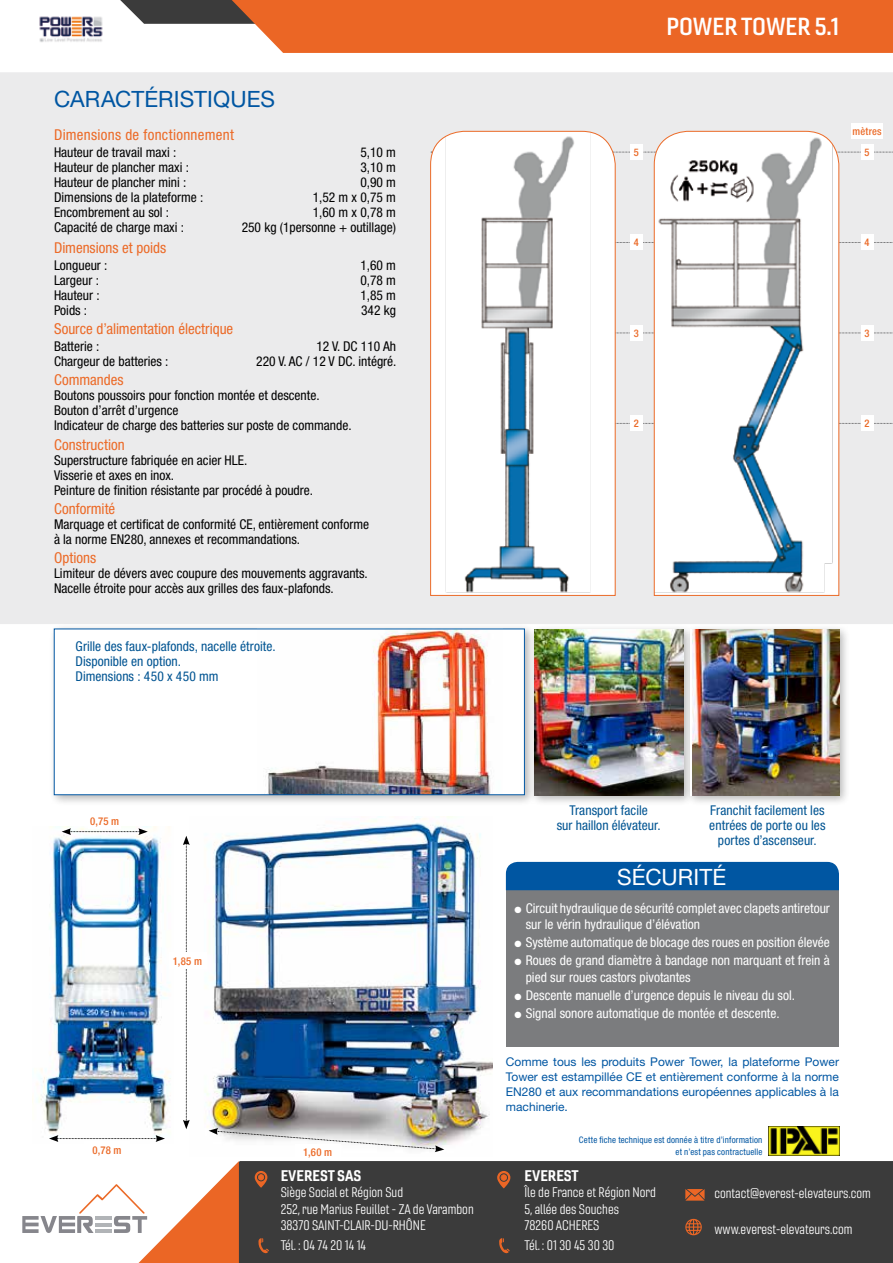
<style>
.page{position:relative;width:893px;height:1263px;background:#fff}
.page>*{position:absolute;margin:0;border:0;box-sizing:border-box;transform-origin:0 0}
.t1{font:24px "Gineso Nor Dem";color:#fff}
.t2{font:22.5px "Helvetica Neue";letter-spacing:.005em;color:#0056a2}
.t3{font:22.5px "Helvetica Neue";letter-spacing:.005em;color:#fff}
.t4{font:condensed 15px "Helvetica Neue";letter-spacing:.005em;color:#eb6a27}
.t5{font:15px "Gineso Nor Bol";color:#fff}
.t6{font:condensed 13.5px/15px "Helvetica Neue";color:#000}
.t7{font:condensed 13.5px/16.5px "Helvetica Neue";color:#fff}
.t8{font:13.5px/16.2px "Gineso Con Boo";color:#fff}
.t9{font:condensed 13.5px/15px "Helvetica Neue";letter-spacing:.005em;color:#005492;text-align:center}
.t10{font:12px/15px "Helvetica Neue";color:#0056a2;text-align:justify}
.t11{font:500 condensed 10.8px "Helvetica Neue";letter-spacing:.025em;color:#eb6a27}
.t12{font:500 condensed 10.5px "Helvetica Neue";letter-spacing:.02em;color:#eb6a27}
.t13{font:condensed 9px/12px "Helvetica Neue";letter-spacing:.02em;color:#0056a2;text-align:right}
</style>
<div class="page">
<div style="left:239px;top:1161px;width:654px;height:102px;background:#3b3b3b"></div>
<svg style="left:685px;top:1219px;width:17px;height:16px"></svg>
<svg style="left:258px;top:1238px;width:11px;height:15px"></svg>
<svg style="left:499px;top:1238px;width:11px;height:15px"></svg>
<svg style="left:685px;top:1189px;width:20px;height:11px"></svg>
<svg style="left:255px;top:1171px;width:12px;height:17px"></svg>
<svg style="left:497px;top:1171px;width:13px;height:17px"></svg>
<svg style="left:22px;top:1161px;width:217px;height:102px"></svg>
<hr style="left:95px;top:1229px;width:16px;height:4px;background:#b1b4b7">
<hr style="left:95px;top:1223px;width:16px;height:3px;background:#b1b4b7">
<hr style="left:95px;top:1216px;width:16px;height:4px;background:#b1b4b7">
<svg style="left:120px;top:0;width:773px;height:53px;background:#e1743f"></svg>
<img style="left:39px;top:16px;width:64px;height:26px">
<img style="left:205px;top:817px;width:287px;height:328px">
<div style="left:506px;top:890px;width:332px;height:156px;background:#7b7c7e"></div>
<div style="left:0;top:72px;width:893px;height:552px;background:#ebebec"></div>
<img style="left:768px;top:1126px;width:72px;height:29px">
<svg style="left:209px;top:1128px;width:235px;height:24px"></svg>
<svg style="left:616px;top:423px;width:277px;height:1px"></svg>
<svg style="left:616px;top:333px;width:277px;height:1px"></svg>
<svg style="left:616px;top:242px;width:277px;height:1px"></svg>
<svg style="left:616px;top:152px;width:277px;height:1px"></svg>
<svg style="left:430px;top:131px;width:186px;height:465px"></svg>
<svg style="left:654px;top:131px;width:185px;height:465px"></svg>
<div style="left:630px;top:415px;width:12px;height:16px;background:#fff"></div>
<div style="left:861px;top:415px;width:12px;height:16px;background:#fff"></div>
<div style="left:630px;top:325px;width:12px;height:15px;background:#fff"></div>
<div style="left:861px;top:325px;width:12px;height:15px;background:#fff"></div>
<div style="left:630px;top:234px;width:12px;height:16px;background:#fff"></div>
<div style="left:861px;top:234px;width:12px;height:16px;background:#fff"></div>
<div style="left:630px;top:144px;width:12px;height:16px;background:#fff"></div>
<div style="left:861px;top:144px;width:12px;height:16px;background:#fff"></div>
<div style="left:851px;top:123px;width:32px;height:16px;background:#fff"></div>
<div style="left:506px;top:862px;width:333px;height:28px;background:#0056a2"></div>
<div style="left:529px;top:624px;width:165px;height:182px;background:#000;opacity:.29"></div>
<img style="left:536px;top:629px;width:147px;height:166px">
<div style="left:49px;top:623px;width:487px;height:183px;background:#000;opacity:.29"></div>
<div style="left:54px;top:629px;width:470px;height:166px;background:#fff"></div>
<img style="left:265px;top:631px;width:226px;height:162px">
<div style="left:54px;top:629px;width:471px;height:166px;border:1px solid #0056a2"></div>
<div style="left:685px;top:624px;width:165px;height:182px;background:#000;opacity:.29"></div>
<img style="left:692px;top:629px;width:147px;height:166px">
<img style="left:37px;top:826px;width:134px;height:309px">
<svg style="left:183px;top:836px;width:7px;height:293px"></svg>
<svg style="left:62px;top:828px;width:86px;height:7px"></svg>
<svg style="left:49px;top:1135px;width:116px;height:7px"></svg>
<div style="left:169px;top:952px;width:37px;height:17px;background:#fff"></div>
<div style="left:295px;top:1144px;width:46px;height:16px;background:#fff"></div>
<div style="left:88px;top:812px;width:33px;height:16px;background:#fff"></div>
<h2 class="t2" style="left:54px;top:86px;width:223px">CARACTÉRISTIQUES</h2>
<p class="t4" style="left:54px;top:126px;width:181px">Dimensions de fonctionnement</p>
<p class="t6" style="left:54px;top:144px;width:124px">Hauteur de travail maxi :</p>
<p class="t6" style="left:360px;top:144px;width:37px">5,10 m</p>
<p class="t6" style="left:54px;top:159px;width:136px">Hauteur de plancher maxi :</p>
<p class="t6" style="left:360px;top:159px;width:37px">3,10 m</p>
<p class="t6" style="left:54px;top:174px;width:134px">Hauteur de plancher mini :</p>
<p class="t6" style="left:360px;top:174px;width:37px">0,90 m</p>
<p class="t6" style="left:54px;top:189px;width:151px">Dimensions de la plateforme :</p>
<p class="t6" style="left:313px;top:189px;width:85px">1,52 m x 0,75 m</p>
<p class="t6" style="left:54px;top:204px;width:117px">Encombrement au sol :</p>
<p class="t6" style="left:313px;top:204px;width:85px">1,60 m x 0,78 m</p>
<p class="t6" style="left:54px;top:219px;width:132px">Capacité de charge maxi :</p>
<p class="t6" style="left:242px;top:219px;width:156px">250 kg (1personne + outillage)</p>
<p class="t4" style="left:54px;top:239px;width:114px">Dimensions et poids</p>
<p class="t6" style="left:54px;top:257px;width:55px">Longueur :</p>
<p class="t6" style="left:360px;top:257px;width:37px">1,60 m</p>
<p class="t6" style="left:54px;top:272px;width:46px">Largeur :</p>
<p class="t6" style="left:360px;top:272px;width:37px">0,78 m</p>
<p class="t6" style="left:54px;top:287px;width:47px">Hauteur :</p>
<p class="t6" style="left:360px;top:287px;width:37px">1,85 m</p>
<p class="t6" style="left:54px;top:302px;width:35px">Poids :</p>
<p class="t6" style="left:361px;top:302px;width:36px">342 kg</p>
<p class="t4" style="left:54px;top:320px;width:181px">Source d’alimentation électrique</p>
<p class="t6" style="left:54px;top:339px;width:47px">Batterie :</p>
<p class="t6" style="left:316px;top:339px;width:81px">12 V. DC 110 Ah</p>
<p class="t6" style="left:54px;top:354px;width:116px">Chargeur de batteries :</p>
<p class="t6" style="left:256px;top:354px;width:142px">220 V. AC / 12 V DC. intégré.</p>
<p class="t4" style="left:54px;top:371px;width:71px">Commandes</p>
<p class="t6" style="left:54px;top:388px;width:299px">Boutons poussoirs pour fonction montée et descente.<br>Bouton d’arrêt d’urgence<br>Indicateur de charge des batteries sur poste de commande.</p>
<p class="t4" style="left:54px;top:436px;width:72px">Construction</p>
<p class="t6" style="left:54px;top:452px;width:261px">Superstructure fabriquée en acier HLE.<br>Visserie et axes en inox.<br>Peinture de finition résistante par procédé à poudre.</p>
<p class="t4" style="left:54px;top:500px;width:63px">Conformité</p>
<p class="t6" style="left:54px;top:516px;width:317px">Marquage et certificat de conformité CE, entièrement conforme à la norme EN280, annexes et recommandations.</p>
<p class="t4" style="left:54px;top:549px;width:44px">Options</p>
<p class="t6" style="left:54px;top:566px;width:315px">Limiteur de dévers avec coupure des mouvements aggravants.<br>Nacelle étroite pour accès aux grilles des faux-plafonds.</p>
<p class="t9" style="left:76px;top:639px;width:202px;text-align:left">Grille des faux-plafonds, nacelle étroite.<br>Disponible en option.<br>Dimensions : 450 x 450 mm</p>
<h1 class="t1" style="left:666px;top:11px;width:174px">POWER TOWER 5.1</h1>
<p class="t12" style="left:852px;top:125px;width:31px">mètres</p>
<p class="t12" style="left:634px;top:146px;width:7px">5</p>
<p class="t12" style="left:865px;top:146px;width:7px">5</p>
<p class="t12" style="left:634px;top:236px;width:7px">4</p>
<p class="t12" style="left:865px;top:236px;width:7px">4</p>
<p class="t12" style="left:634px;top:327px;width:7px">3</p>
<p class="t12" style="left:865px;top:327px;width:7px">3</p>
<p class="t12" style="left:634px;top:417px;width:7px">2</p>
<p class="t12" style="left:865px;top:417px;width:7px">2</p>
<p class="t11" style="left:90px;top:814px;width:30px">0,75 m</p>
<p class="t11" style="left:173px;top:954px;width:31px">1,85 m</p>
<p class="t11" style="left:92px;top:1144px;width:31px">0,78 m</p>
<p class="t11" style="left:303px;top:1146px;width:30px">1,60 m</p>
<p class="t5" style="left:281px;top:1166px;width:82px">EVEREST SAS</p>
<p class="t8" style="left:281px;top:1184px;width:195px">Siège Social et Région Sud<br>252, rue Marius Feuillet - ZA de Varambon<br>38370 SAINT-CLAIR-DU-RHÔNE</p>
<p class="t8" style="left:281px;top:1237px;width:87px">Tél. : 04 74 20 14 14</p>
<p class="t9" style="left:557px;top:803px;width:105px">Transport facile<br>sur haillon élévateur.</p>
<p class="t9" style="left:709px;top:803px;width:118px">Franchit facilement les entrées de porte ou les portes d’ascenseur.</p>
<h2 class="t3" style="left:617px;top:863px;width:111px">SÉCURITÉ</h2>
<p class="t7" style="left:526px;top:899px;width:306px;text-indent:-11px">● Circuit hydraulique de sécurité complet avec clapets antiretour sur le vérin hydraulique d’élévation</p>
<p class="t7" style="left:514px;top:934px;width:317px">● Système automatique de blocage des roues en position élevée</p>
<p class="t7" style="left:526px;top:952px;width:306px;text-indent:-11px">● Roues de grand diamètre à bandage non marquant et frein à pied sur roues castors pivotantes</p>
<p class="t7" style="left:514px;top:986px;width:282px">● Descente manuelle d’urgence depuis le niveau du sol.</p>
<p class="t7" style="left:514px;top:1004px;width:267px">● Signal sonore automatique de montée et descente.</p>
<p class="t10" style="left:506px;top:1054px;width:335px">Comme tous les produits Power Tower, la plateforme Power Tower est estampillée CE et entièrement conforme à la norme EN280 et aux recommandations européennes applicables à la machinerie.</p>
<p class="t13" style="left:579px;top:1133px;width:185px">Cette fiche technique est donnée à titre d’information et n’est pas contractuelle</p>
<p class="t5" style="left:524px;top:1166px;width:56px">EVEREST</p>
<p class="t8" style="left:524px;top:1184px;width:133px">Île de France et Région Nord<br>5, allée des Souches<br>78260 ACHERES</p>
<p class="t8" style="left:524px;top:1237px;width:92px">Tél. : 01 30 45 30 30</p>
<p class="t8" style="left:714px;top:1185px;width:158px">contact@everest-elevateurs.com</p>
<p class="t8" style="left:714px;top:1221px;width:139px">www.everest-elevateurs.com</p>
</div>
